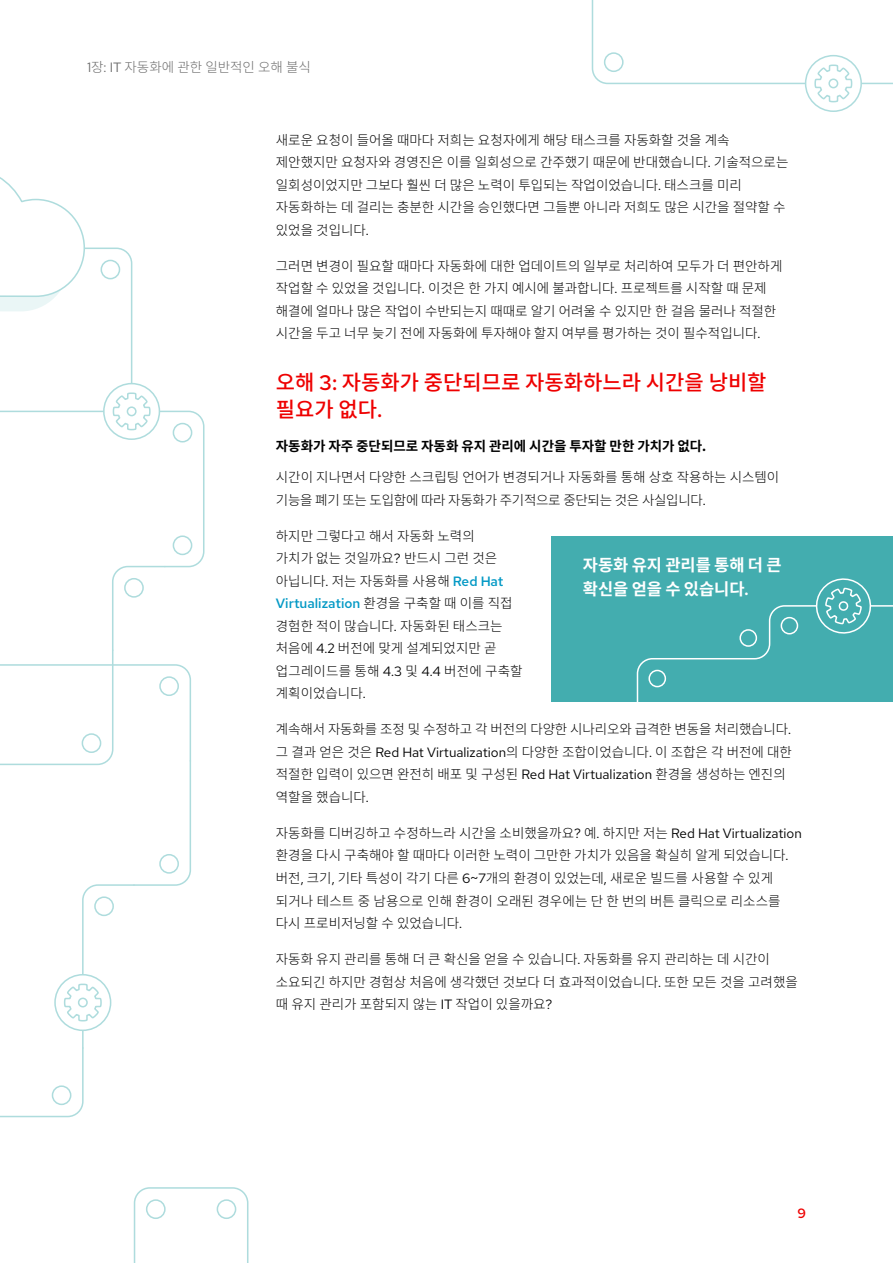
<style>
.page{position:relative;width:893px;height:1263px;background:#fff}
.page>*{position:absolute;margin:0;border:0;box-sizing:border-box;transform-origin:0 0}
.t1{font:500 21px/27px "Noto Sans CJ Kkr";color:#e00}
.t2{font:700 16.5px/24px "Noto Sans CJ Kkr";color:#fff}
.t3{font:300 13.5px/22.5px "Noto Sans CJ Kkr";color:#000}
.t4{font:700 13.5px "Noto Sans CJ Kkr";color:#000}
.t5{font:500 13.5px "Red Hat Text";color:#0499c5}
.t6{font:300 13.5px "Noto Sans CJ Kkr";color:#6c6c6c}
.t7{font:500 13.5px "Red Hat Text";color:#e00}
.s1{font-family:"Red Hat Text";font-weight:400}
.s2{font-family:"Red Hat Text"}
.s3{font-family:"Red Hat Text";font-weight:500;color:#0499c5}
.s4{font-family:"Noto Sans CJ Kkr";font-weight:300;color:#000}
.s5{font-family:"Red Hat Display"}
</style>
<div class="page">
<svg style="left:133px;top:1187px;width:116px;height:76px"></svg>
<div style="left:146px;top:1199px;width:20px;height:20px;border:2px solid #aedcdd;border-radius:50%"></div>
<div style="left:217px;top:1199px;width:19px;height:20px;border:2px solid #aedcdd;border-radius:50%"></div>
<svg style="left:591px;top:0;width:302px;height:103px"></svg>
<div style="left:828px;top:78px;width:10px;height:10px;border:2px solid #aedcdd;border-radius:50%"></div>
<svg style="left:0;top:177px;width:205px;height:941px"></svg>
<div style="left:551px;top:536px;width:342px;height:166px;background:#43adaf"></div>
<svg style="left:636px;top:578px;width:257px;height:124px"></svg>
<p class="t6" style="left:87px;top:59px;width:226px"><span class="s1">1</span>장<span class="s1">: IT</span> 자동화에 관한 일반적인 오해 불식</p>
<p class="t3" style="left:276px;top:129px;width:514px">새로운 요청이 들어올 때마다 저희는 요청자에게 해당 태스크를 자동화할 것을 계속 제안했지만 요청자와 경영진은 이를 일회성으로 간주했기 때문에 반대했습니다<span class="s1">.</span> 기술적으로는 일회성이었지만 그보다 훨씬 더 많은 노력이 투입되는 작업이었습니다<span class="s1">.</span> 태스크를 미리 자동화하는 데 걸리는 충분한 시간을 승인했다면 그들뿐 아니라 저희도 많은 시간을 절약할 수 있었을 것입니다<span class="s1">.</span></p>
<p class="t3" style="left:276px;top:255px;width:508px">그러면 변경이 필요할 때마다 자동화에 대한 업데이트의 일부로 처리하여 모두가 더 편안하게 작업할 수 있었을 것입니다<span class="s1">.</span> 이것은 한 가지 예시에 불과합니다<span class="s1">.</span> 프로젝트를 시작할 때 문제 해결에 얼마나 많은 작업이 수반되는지 때때로 알기 어려울 수 있지만 한 걸음 물러나 적절한 시간을 두고 너무 늦기 전에 자동화에 투자해야 할지 여부를 평가하는 것이 필수적입니다<span class="s1">.</span></p>
<h1 class="t1" style="left:276px;top:369px;width:492px">오해 <span class="s2">3:</span> 자동화가 중단되므로 자동화하느라 시간을 낭비할 필요가 없다<span class="s2">.</span></h1>
<p class="t4" style="left:276px;top:438px;width:431px">자동화가 자주 중단되므로 자동화 유지 관리에 시간을 투자할 만한 가치가 없다<span class="s2">.</span></p>
<p class="t3" style="left:276px;top:466px;width:505px">시간이 지나면서 다양한 스크립팅 언어가 변경되거나 자동화를 통해 상호 작용하는 시스템이 기능을 폐기 또는 도입함에 따라 자동화가 주기적으로 중단되는 것은 사실입니다<span class="s1">.</span></p>
<p class="t3" style="left:276px;top:525px;width:229px">하지만 그렇다고 해서 자동화 노력의 가치가 없는 것일까요<span class="s1">?</span> 반드시 그런 것은 아닙니다<span class="s1">.</span> 저는 자동화를 사용해 <span class="s3">Red Hat</span></p>
<p class="t5" style="left:276px;top:595px;width:238px">Virtualization <span class="s4">환경을 구축할 때 이를 직접</span></p>
<p class="t3" style="left:276px;top:615px;width:248px">경험한 적이 많습니다<span class="s1">.</span> 자동화된 태스크는 처음에 <span class="s1">4.2</span> 버전에 맞게 설계되었지만 곧 업그레이드를 통해 <span class="s1">4.3</span> 및 <span class="s1">4.4</span> 버전에 구축할 계획이었습니다<span class="s1">.</span></p>
<p class="t3" style="left:276px;top:718px;width:518px">계속해서 자동화를 조정 및 수정하고 각 버전의 다양한 시나리오와 급격한 변동을 처리했습니다<span class="s1">. </span>그 결과 얻은 것은 <span class="s1">Red Hat Virtualization</span>의 다양한 조합이었습니다<span class="s1">.</span> 이 조합은 각 버전에 대한 적절한 입력이 있으면 완전히 배포 및 구성된 <span class="s1">Red Hat Virtualization</span> 환경을 생성하는 엔진의 역할을 했습니다<span class="s1">.</span></p>
<p class="t3" style="left:276px;top:822px;width:527px">자동화를 디버깅하고 수정하느라 시간을 소비했을까요<span class="s1">?</span> 예<span class="s1">.</span> 하지만 저는 <span class="s1">Red Hat Virtualization </span>환경을 다시 구축해야 할 때마다 이러한 노력이 그만한 가치가 있음을 확실히 알게 되었습니다<span class="s1">. </span>버전<span class="s1">,</span> 크기<span class="s1">,</span> 기타 특성이 각기 다른 <span class="s1">6~7</span>개의 환경이 있었는데<span class="s1">,</span> 새로운 빌드를 사용할 수 있게 되거나 테스트 중 남용으로 인해 환경이 오래된 경우에는 단 한 번의 버튼 클릭으로 리소스를 다시 프로비저닝할 수 있었습니다<span class="s1">.</span></p>
<p class="t3" style="left:276px;top:948px;width:523px">자동화 유지 관리를 통해 더 큰 확신을 얻을 수 있습니다<span class="s1">.</span> 자동화를 유지 관리하는 데 시간이 소요되긴 하지만 경험상 처음에 생각했던 것보다 더 효과적이었습니다<span class="s1">.</span> 또한 모든 것을 고려했을 때 유지 관리가 포함되지 않는 <span class="s1">IT</span> 작업이 있을까요<span class="s1">?</span></p>
<p class="t2" style="left:583px;top:553px;width:200px">자동화 유지 관리를 통해 더 큰 확신을 얻을 수 있습니다<span class="s5">.</span></p>
<p class="t7" style="left:797px;top:1204px;width:10px">9</p>
</div>
